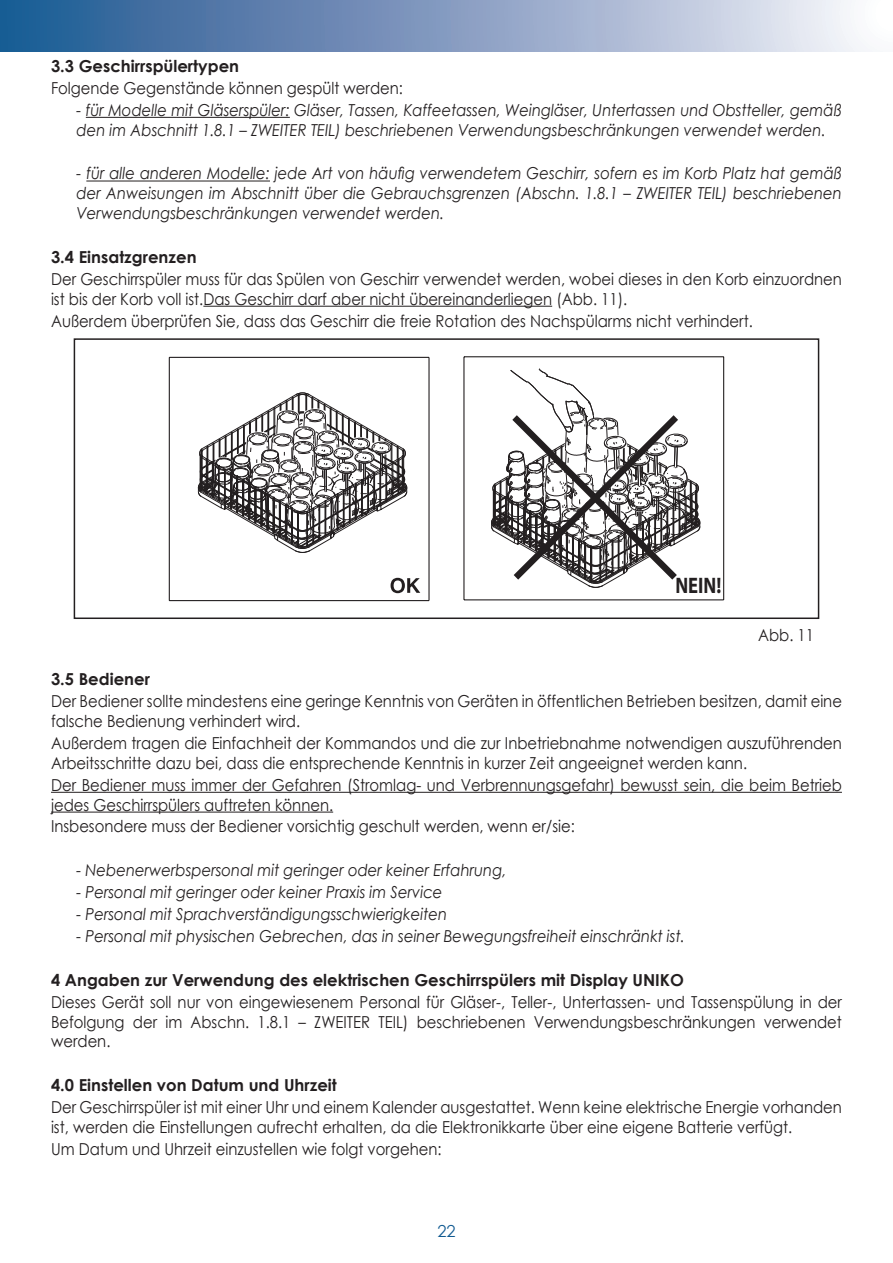
<style>
.page{position:relative;width:893px;height:1263px;background:#fff}
.page>*{position:absolute;margin:0;border:0;box-sizing:border-box;transform-origin:0 0}
.t1{font:700 22.5px "Myriad Pro";color:#231f20;scale:.83 1}
.t2{font:16.5px/19.8px "Century Gothic";color:#231f20;scale:.9 1}
.t3{font:italic 16.5px/19.8px "Century Gothic";color:#231f20;scale:.9 1}
.t4{font:700 16.5px "Century Gothic";color:#231f20}
.t5{font:16.5px "Century Gothic";color:#115a91}
</style>
<div class="page">
<div style="left:0;top:0;width:893px;height:51px;background:linear-gradient(to right,#18508e,#f9f3fa)"></div>
<hr style="left:86px;top:117px;width:204px;height:1px;background:#231f20">
<hr style="left:86px;top:181px;width:184px;height:1px;background:#231f20">
<hr style="left:203px;top:306px;width:349px;height:1px;background:#231f20">
<hr style="left:51px;top:792px;width:791px;height:1px;background:#231f20">
<hr style="left:51px;top:812px;width:282px;height:1px;background:#231f20">
<svg style="left:391px;top:578px;width:29px;height:15px"></svg>
<svg style="left:198px;top:393px;width:146px;height:128px"></svg>
<svg style="left:510px;top:368px;width:190px;height:220px"></svg>
<svg style="left:246px;top:414px;width:386px;height:153px"></svg>
<hr style="left:464px;top:356px;width:260px;height:1px;background:#231f20">
<hr style="left:723px;top:357px;width:1px;height:243px;background:#231f20">
<hr style="left:463px;top:357px;width:1px;height:243px;background:#231f20">
<hr style="left:464px;top:599px;width:260px;height:1px;background:#231f20">
<hr style="left:169px;top:600px;width:260px;height:1px;background:#231f20">
<hr style="left:169px;top:357px;width:1px;height:244px;background:#231f20">
<hr style="left:428px;top:357px;width:2px;height:244px;background:#231f20">
<hr style="left:169px;top:357px;width:260px;height:1px;background:#231f20">
<div style="left:74px;top:338px;width:745px;height:281px;border:2px solid #231f20"></div>
<p class="t4" style="left:51px;top:53px;width:190px">3.3 Geschirrspülertypen</p>
<p class="t2" style="left:51px;top:78px;width:393px">Folgende Gegenstände können gespült werden:</p>
<p class="t3" style="left:77px;top:100px;width:852px">- für Modelle mit Gläserspüler: Gläser, Tassen, Kaffeetassen, Weingläser, Untertassen und Obstteller, gemäß den im Abschnitt 1.8.1 – ZWEITER TEIL) beschriebenen Verwendungsbeschränkungen verwendet werden.</p>
<p class="t3" style="left:77px;top:163px;width:852px;text-align:justify">- für alle anderen Modelle: jede Art von häufig verwendetem Geschirr, sofern es im Korb Platz hat gemäß der Anweisungen im Abschnitt über die Gebrauchsgrenzen (Abschn. 1.8.1 – ZWEITER TEIL) beschriebenen Verwendungsbeschränkungen verwendet werden.</p>
<p class="t4" style="left:51px;top:244px;width:147px">3.4 Einsatzgrenzen</p>
<p class="t2" style="left:51px;top:269px;width:880px">Der Geschirrspüler muss für das Spülen von Geschirr verwendet werden, wobei dieses in den Korb einzuordnen ist bis der Korb voll ist.Das Geschirr darf aber nicht übereinanderliegen (Abb. 11).</p>
<p class="t2" style="left:51px;top:310px;width:781px">Außerdem überprüfen Sie, dass das Geschirr die freie Rotation des Nachspülarms nicht verhindert.</p>
<h1 class="t1" style="left:675px;top:571px;width:57px">NEIN!</h1>
<p class="t2" style="left:758px;top:625px;width:64px">Abb. 11</p>
<p class="t4" style="left:51px;top:667px;width:101px">3.5 Bediener</p>
<p class="t2" style="left:51px;top:691px;width:880px">Der Bediener sollte mindestens eine geringe Kenntnis von Geräten in öffentlichen Betrieben besitzen, damit eine falsche Bedienung verhindert wird.</p>
<p class="t2" style="left:51px;top:733px;width:880px">Außerdem tragen die Einfachheit der Kommandos und die zur Inbetriebnahme notwendigen auszuführenden<br>Arbeitsschritte dazu bei, dass die entsprechende Kenntnis in kurzer Zeit angeeignet werden kann.</p>
<p class="t2" style="left:51px;top:775px;width:880px">Der Bediener muss immer der Gefahren (Stromlag- und Verbrennungsgefahr) bewusst sein, die beim Betrieb jedes Geschirrspülers auftreten können.</p>
<p class="t2" style="left:51px;top:816px;width:584px">Insbesondere muss der Bediener vorsichtig geschult werden, wenn er/sie:</p>
<p class="t3" style="left:77px;top:860px;width:479px">- Nebenerwerbspersonal mit geringer oder keiner Erfahrung,</p>
<p class="t3" style="left:77px;top:882px;width:408px">- Personal mit geringer oder keiner Praxis im Service</p>
<p class="t3" style="left:77px;top:904px;width:413px">- Personal mit Sprachverständigungsschwierigkeiten</p>
<p class="t3" style="left:77px;top:926px;width:677px">- Personal mit physischen Gebrechen, das in seiner Bewegungsfreiheit einschränkt ist.</p>
<p class="t4" style="left:51px;top:967px;width:634px">4 Angaben zur Verwendung des elektrischen Geschirrspülers mit Display UNIKO</p>
<p class="t2" style="left:51px;top:992px;width:880px;text-align:justify">Dieses Gerät soll nur von eingewiesenem Personal für Gläser-, Teller-, Untertassen- und Tassenspülung in der Befolgung der im Abschn. 1.8.1 – ZWEITER TEIL) beschriebenen Verwendungsbeschränkungen verwendet werden.</p>
<p class="t4" style="left:51px;top:1073px;width:287px">4.0 Einstellen von Datum und Uhrzeit</p>
<p class="t2" style="left:51px;top:1097px;width:880px">Der Geschirrspüler ist mit einer Uhr und einem Kalender ausgestattet. Wenn keine elektrische Energie vorhanden ist, werden die Einstellungen aufrecht erhalten, da die Elektronikkarte über eine eigene Batterie verfügt.</p>
<p class="t2" style="left:51px;top:1139px;width:435px">Um Datum und Uhrzeit einzustellen wie folgt vorgehen:</p>
<p class="t5" style="left:437px;top:1219px;width:20px">22</p>
</div>
